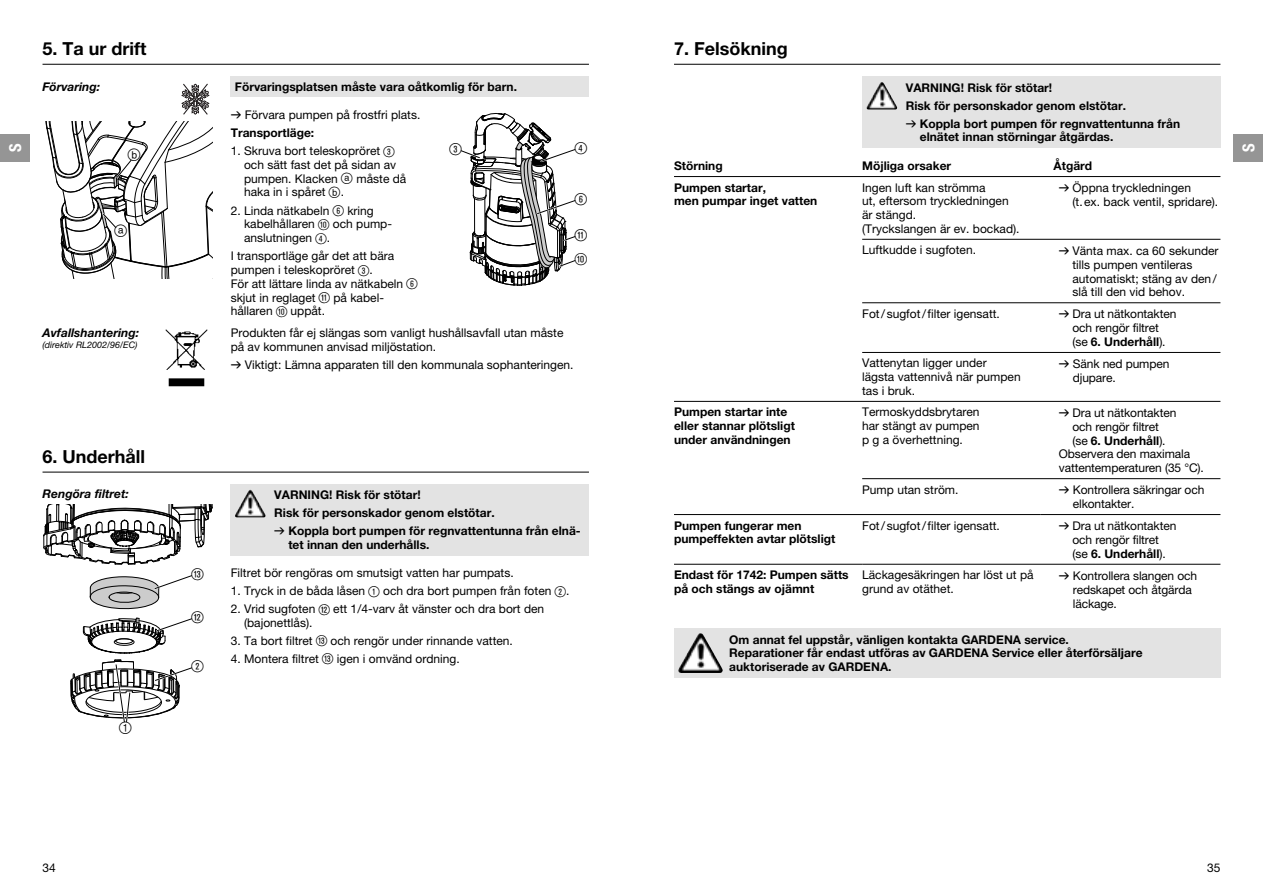
<style>
.page{position:relative;width:1263px;height:893px;background:#fff}
.page>*{position:absolute;margin:0;border:0;box-sizing:border-box;transform-origin:0 0}
.t1{font:700 18px "GARDENA Pro";color:#000}
.t2{font:16.5px "Ziffernim Kreisund Quadrat BQ";color:#000}
.t3{font:16.5px "Ziffern";color:#000}
.t4{font:16.5px "GARDENA Pro Bo Cond";color:#fff}
.t5{font:16.35px "Ziffernim Kreisund Quadrat BQ";color:#000}
.t6{font:16.35px "Ziffern";color:#000}
.t7{font:12px/13.8px "GARDENA Pro";color:#000}
.t8{font:700 12px/13.8px "GARDENA Pro";color:#000}
.t9{font:italic 700 12px "GARDENA Pro";color:#000}
.t10{font:italic 9px "GARDENA Pro";color:#000}
.s1{font-family:"Formdruck"}
.s2{font-weight:700}
.s3{font-family:"Ziffernim Kreisund Quadrat BQ";font-size:15px}
.s4{font-family:"Ziffern";font-size:15px}
.s5{font-family:"Formdruck";font-weight:400}
.s6{font-weight:400}
</style>
<div class="page">
<div style="left:231px;top:77px;width:358px;height:20px;background:#e3e3e3"></div>
<hr style="left:43px;top:64px;width:546px;height:1px;background:#000">
<svg style="left:45px;top:83px;width:168px;height:195px"></svg>
<svg style="left:459px;top:63px;width:118px;height:223px"></svg>
<img style="left:166px;top:329px;width:41px;height:58px">
<div style="left:231px;top:484px;width:358px;height:72px;background:#e3e3e3"></div>
<hr style="left:43px;top:472px;width:546px;height:1px;background:#000">
<svg style="left:43px;top:471px;width:170px;height:252px"></svg>
<svg style="left:250px;top:490px;width:8px;height:11px"></svg>
<div style="left:862px;top:77px;width:358px;height:71px;background:#e3e3e3"></div>
<hr style="left:674px;top:64px;width:546px;height:1px;background:#000">
<svg style="left:881px;top:82px;width:8px;height:11px"></svg>
<hr style="left:674px;top:514px;width:367px;height:1px;background:#000">
<hr style="left:674px;top:564px;width:188px;height:1px;background:#000">
<hr style="left:674px;top:176px;width:546px;height:1px;background:#000">
<hr style="left:862px;top:239px;width:358px;height:1px;background:#000">
<hr style="left:862px;top:302px;width:358px;height:1px;background:#000">
<hr style="left:674px;top:401px;width:546px;height:1px;background:#000">
<hr style="left:862px;top:352px;width:358px;height:1px;background:#000">
<hr style="left:862px;top:478px;width:358px;height:1px;background:#000">
<hr style="left:1041px;top:514px;width:179px;height:1px;background:#000">
<hr style="left:862px;top:564px;width:358px;height:1px;background:#000">
<div style="left:674px;top:628px;width:546px;height:50px;background:#e3e3e3"></div>
<img style="left:700px;top:633px;width:11px;height:16px">
<div style="left:0;top:134px;width:30px;height:27px;background:#959595"></div>
<div style="left:1233px;top:134px;width:30px;height:27px;background:#959595"></div>
<h2 class="t4" style="left:9px;top:152px;width:10px;rotate:-90deg">S</h2>
<h1 class="t1" style="left:43px;top:43px;width:106px">5. Ta ur drift</h1>
<p class="t9" style="left:43px;top:82px;width:59px">Förvaring:</p>
<h2 class="t3" style="left:128px;top:146px;width:15px">b</h2>
<h2 class="t3" style="left:114px;top:222px;width:15px">a</h2>
<p class="t9" style="left:43px;top:328px;width:98px">Avfallshantering:</p>
<p class="t10" style="left:43px;top:342px;width:96px">(direktiv RL2002/96/EC)</p>
<h1 class="t1" style="left:43px;top:450px;width:104px">6. Underhåll</h1>
<p class="t9" style="left:43px;top:490px;width:88px">Rengöra filtret:</p>
<h3 class="t6" style="left:119px;top:719px;width:15px">1</h3>
<p class="t8" style="left:235px;top:81px;width:284px">Förvaringsplatsen måste vara oåtkomlig för barn.</p>
<p class="t7" style="left:231px;top:107px;width:191px;line-height:18px"><span class="s1">v</span> Förvara pumpen på frostfri plats.<br><span class="s2">Transportläge:</span></p>
<p class="t7" style="left:244px;top:145px;width:164px;text-indent:-13px">1. Skruva bort teleskopröret <span class="s3">3 </span>och sätt fast det på sidan av pumpen. Klacken <span class="s4">a</span> måste då haka in i spåret <span class="s4">b</span>.</p>
<p class="t7" style="left:244px;top:205px;width:149px;text-indent:-13px">2. Linda nätkabeln <span class="s3">6</span> kring kabelhållaren <span class="s3">0</span> och pump&shy;anslutningen <span class="s3">4</span>.</p>
<p class="t7" style="left:231px;top:251px;width:189px">I transportläge går det att bära pumpen i teleskopröret <span class="s3">3</span>.<br>För att lättare linda av nätkabeln <span class="s3">6 </span>skjut in reglaget <span class="s3">Q</span> på kabel&shy;hållaren <span class="s3">0</span> uppåt.</p>
<h2 class="t2" style="left:449px;top:143px;width:14px">3</h2>
<h2 class="t2" style="left:575px;top:142px;width:14px">4</h2>
<h2 class="t2" style="left:575px;top:193px;width:14px">6</h2>
<h2 class="t2" style="left:575px;top:229px;width:14px">Q</h2>
<h2 class="t2" style="left:575px;top:253px;width:14px">0</h2>
<p class="t7" style="left:231px;top:327px;width:334px">Produkten får ej slängas som vanligt hushållsavfall utan måste på av kommunen anvisad miljöstation.</p>
<p class="t7" style="left:231px;top:359px;width:344px"><span class="s1">v</span> Viktigt: Lämna apparaten till den kommunala sophanteringen.</p>
<h3 class="t5" style="left:191px;top:568px;width:14px">E</h3>
<h3 class="t5" style="left:191px;top:612px;width:14px">W</h3>
<h3 class="t5" style="left:191px;top:661px;width:14px">2</h3>
<p class="t8" style="left:274px;top:488px;width:308px;line-height:18px">VARNING! Risk för stötar!<br>Risk för personskador genom elstötar.<br><span class="s5">v</span> Koppla bort pumpen för regnvattentunna från elnä-</p>
<p class="t8" style="left:288px;top:540px;width:143px">tet innan den underhålls.</p>
<p class="t7" style="left:231px;top:567px;width:285px">Filtret bör rengöras om smutsigt vatten har pumpats.</p>
<p class="t7" style="left:231px;top:585px;width:340px">1. Tryck in de båda låsen <span class="s3">1</span> och dra bort pumpen från foten <span class="s3">2</span>.</p>
<p class="t7" style="left:244px;top:603px;width:302px;text-indent:-13px">2. Vrid sugfoten <span class="s3">W</span> ett 1/4-varv åt vänster och dra bort den (bajonettlås).</p>
<p class="t7" style="left:231px;top:635px;width:284px">3. Ta bort filtret <span class="s3">E</span> och rengör under rinnande vatten.</p>
<p class="t7" style="left:231px;top:653px;width:231px">4. Montera filtret <span class="s3">E</span> igen i omvänd ordning.</p>
<p class="t7" style="left:43px;top:862px;width:15px">34</p>
<h1 class="t1" style="left:674px;top:43px;width:115px">7. Felsökning</h1>
<p class="t8" style="left:906px;top:80px;width:276px;line-height:18px">VARNING! Risk för stötar!<br>Risk för personskador genom elstötar.<br><span class="s5">v</span> Koppla bort pumpen för regnvattentunna från</p>
<p class="t8" style="left:920px;top:132px;width:195px">elnätet innan störningar åtgärdas.</p>
<p class="t8" style="left:674px;top:161px;width:50px">Störning</p>
<p class="t8" style="left:862px;top:161px;width:91px">Möjliga orsaker</p>
<p class="t8" style="left:1053px;top:161px;width:40px">Åtgärd</p>
<p class="t8" style="left:674px;top:182px;width:145px">Pumpen startar,<br>men pumpar inget vatten</p>
<p class="t7" style="left:862px;top:182px;width:159px">Ingen luft kan strömma<br>ut, eftersom tryckledningen är stängd.<br>(Tryckslangen är ev. bockad).</p>
<p class="t7" style="left:1072px;top:183px;width:147px;text-indent:-14px"><span class="s1">v</span> Öppna tryckledningen<br>(t. ex. back ventil, spridare).</p>
<p class="t7" style="left:862px;top:245px;width:115px">Luftkudde i sugfoten.</p>
<p class="t7" style="left:1072px;top:245px;width:148px;text-indent:-14px"><span class="s1">v</span> Vänta max. ca 60 sekunder tills pumpen ventileras automatiskt; stäng av den / slå till den vid behov.</p>
<p class="t7" style="left:862px;top:308px;width:139px">Fot / sugfot / filter igensatt.</p>
<p class="t7" style="left:1059px;top:309px;width:119px;text-align:center"><span class="s1">v</span> Dra ut nätkontakten och rengör filtret<br>(se <span class="s2">6. Underhåll</span>).</p>
<p class="t7" style="left:862px;top:358px;width:160px">Vattenytan ligger under lägsta vattennivå när pumpen tas i bruk.</p>
<p class="t7" style="left:1073px;top:358px;width:98px;text-indent:-14px"><span class="s1">v</span> Sänk ned pumpen djupare.</p>
<p class="t8" style="left:674px;top:407px;width:122px">Pumpen startar inte eller stannar plötsligt under användningen</p>
<p class="t7" style="left:862px;top:407px;width:119px;text-align:justify">Termoskyddsbrytaren har stängt av pumpen p g a överhettning.</p>
<p class="t7" style="left:1059px;top:407px;width:119px"><span class="s1">v</span> Dra ut nätkontakten</p>
<p class="t7" style="left:1072px;top:421px;width:88px">och rengör filtret</p>
<p class="t8" style="left:1072px;top:435px;width:95px"><span class="s6">(se</span> 6. Underhåll<span class="s6">).</span></p>
<p class="t7" style="left:1059px;top:449px;width:133px">Observera den maximala</p>
<p class="t7" style="left:1059px;top:463px;width:147px">vattentemperaturen (35 °C).</p>
<p class="t7" style="left:862px;top:484px;width:98px">Pump utan ström.</p>
<p class="t7" style="left:1073px;top:485px;width:133px;text-indent:-14px"><span class="s1">v</span> Kontrollera säkringar och elkontakter.</p>
<p class="t8" style="left:674px;top:520px;width:163px">Pumpen fungerar men pumpeffekten avtar plötsligt</p>
<p class="t7" style="left:862px;top:520px;width:139px">Fot / sugfot / filter igensatt.</p>
<p class="t7" style="left:1059px;top:521px;width:119px;text-align:center"><span class="s1">v</span> Dra ut nätkontakten och rengör filtret<br>(se <span class="s2">6. Underhåll</span>).</p>
<p class="t8" style="left:674px;top:570px;width:176px">Endast för 1742: Pumpen sätts på och stängs av ojämnt</p>
<p class="t7" style="left:862px;top:569px;width:173px">Läckagesäkringen har löst ut på grund av otäthet.</p>
<p class="t7" style="left:1073px;top:570px;width:126px;text-indent:-14px"><span class="s1">v</span> Kontrollera slangen och redskapet och åtgärda läckage.</p>
<p class="t8" style="left:729px;top:634px;width:415px">Om annat fel uppstår, vänligen kontakta GARDENA service.<br>Reparationer får endast utföras av GARDENA Service eller återförsäljare auktoriserade av GARDENA.</p>
<h2 class="t4" style="left:1243px;top:152px;width:10px;rotate:-90deg">S</h2>
<p class="t7" style="left:1207px;top:862px;width:15px">35</p>
</div>
